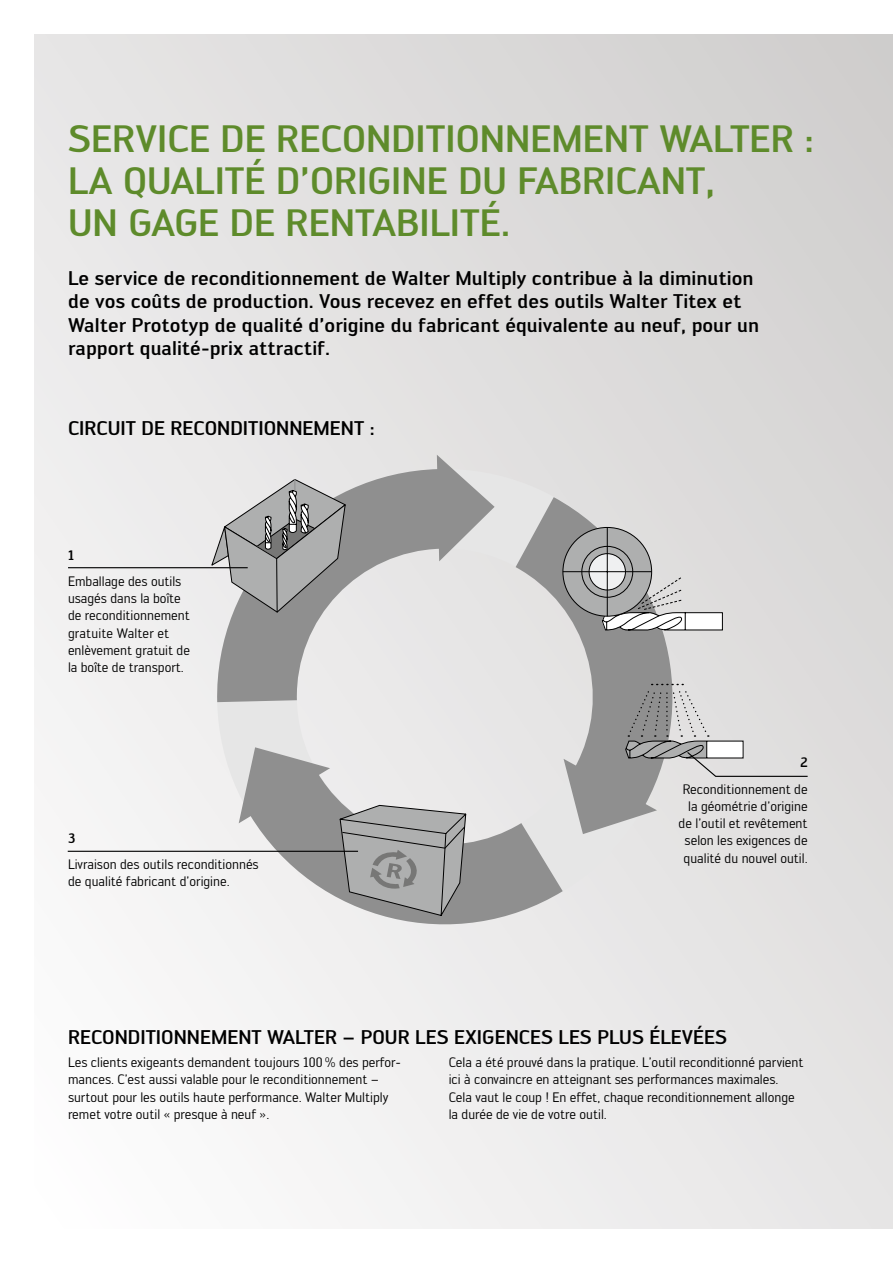
<style>
.page{position:relative;width:893px;height:1263px;background:#fff}
.page>*{position:absolute;margin:0;border:0;box-sizing:border-box;transform-origin:0 0}
._2_0_Copy_Head_VERSAL{font:500 37.5px/42px "Walter PRO";color:#5e8b2b}
.Headlines_13pt_16_reg_li{font:500 19.5px/23.4px "Walter PRO";color:#000}
._2_0_Copy_Head_VERSAL-2{font:500 19.5px "Walter PRO";color:#000}
._1_4_Headline_Copy{font:500 19.5px "Walter PRO";color:#000}
._2_3_Copy{font:13.5px/17.2px "Walter PRO";color:#000}
._2_1_Copy_med_9pt_libü{font:500 13.5px "Walter PRO";color:#000}
</style>
<div class="page">
<div style="left:35px;top:35px;width:858px;height:1193px;background:linear-gradient(to right,#f3f2f2,#d9d8d8)"></div>
<svg style="left:214px;top:466px;width:461px;height:458px;background:#e7e6e7"></svg>
<svg style="left:214px;top:469px;width:226px;height:233px;background:#c2c1c1"></svg>
<svg style="left:250px;top:774px;width:313px;height:150px"></svg>
<svg style="left:516px;top:497px;width:189px;height:308px;background:#cbcaca"></svg>
<svg style="left:437px;top:455px;width:58px;height:106px;background:#b9b9b9"></svg>
<svg style="left:239px;top:747px;width:91px;height:76px;background:#a3a3a3"></svg>
<svg style="left:562px;top:527px;width:161px;height:104px;background:#bdbcbc"></svg>
<div style="left:589px;top:554px;width:36px;height:36px;background:#eff0f1;border-radius:50%"></div>
<div style="left:589px;top:553px;width:37px;height:37px;border:1px solid #000;border-radius:50%"></div>
<hr style="left:607px;top:527px;width:1px;height:89px;background:#000">
<hr style="left:563px;top:571px;width:89px;height:1px;background:#000">
<svg style="left:212px;top:479px;width:134px;height:134px;background:#aeaeae"></svg>
<svg style="left:339px;top:805px;width:128px;height:111px;background:#a1a2a2"></svg>
<svg style="left:564px;top:684px;width:245px;height:150px;background:#c4c4c3"></svg>
<hr style="left:68px;top:567px;width:180px;height:1px;background:#000">
<hr style="left:68px;top:851px;width:290px;height:1px;background:#000">
<p class="_2_0_Copy_Head_VERSAL" style="left:68px;top:116px;width:747px">SERVICE DE RECONDITIONNEMENT WALTER :<br>LA QUALITÉ D’ORIGINE DU FABRICANT,<br>UN GAGE DE RENTABILITÉ.</p>
<p class="Headlines_13pt_16_reg_li" style="left:68px;top:266px;width:693px">Le service de reconditionnement de Walter Multiply contribue à la diminution de vos coûts de production. Vous recevez en effet des outils Walter Titex et Walter Prototyp de qualité d’origine du fabricant équivalente au neuf, pour un rapport qualité-prix attractif.</p>
<p class="_1_4_Headline_Copy" style="left:68px;top:416px;width:308px">CIRCUIT DE RECONDITIONNEMENT :</p>
<p class="_2_1_Copy_med_9pt_libü" style="left:68px;top:546px;width:8px">1</p>
<p class="_2_3_Copy" style="left:68px;top:572px;width:123px">Emballage des outils usagés dans la boîte de reconditionnement gratuite Walter et enlèvement gratuit de la boîte de transport.</p>
<p class="_2_1_Copy_med_9pt_libü" style="left:68px;top:830px;width:9px">3</p>
<p class="_2_3_Copy" style="left:68px;top:855px;width:192px">Livraison des outils reconditionnés de qualité fabricant d’origine.</p>
<p class="_2_1_Copy_med_9pt_libü" style="left:800px;top:754px;width:9px">2</p>
<p class="_2_3_Copy" style="left:679px;top:780px;width:131px;text-align:right">Reconditionnement de la géométrie d’origine de l’outil et revêtement selon les exigences de qualité du nouvel outil.</p>
<p class="_2_0_Copy_Head_VERSAL-2" style="left:68px;top:1024px;width:661px">RECONDITIONNEMENT WALTER – POUR LES EXIGENCES LES PLUS ÉLEVÉES</p>
<p class="_2_3_Copy" style="left:68px;top:1053px;width:334px">Les clients exigeants demandent toujours 100% des perfor&shy;mances. C’est aussi valable pour le reconditionnement – surtout pour les outils haute performance. Walter Multiply remet votre outil « presque à neuf ».</p>
<p class="_2_3_Copy" style="left:449px;top:1053px;width:356px">Cela a été prouvé dans la pratique. L’outil reconditionné parvient ici à convaincre en atteignant ses performances maximales.<br>Cela vaut le coup ! En effet, chaque reconditionnement allonge la durée de vie de votre outil.</p>
</div>
